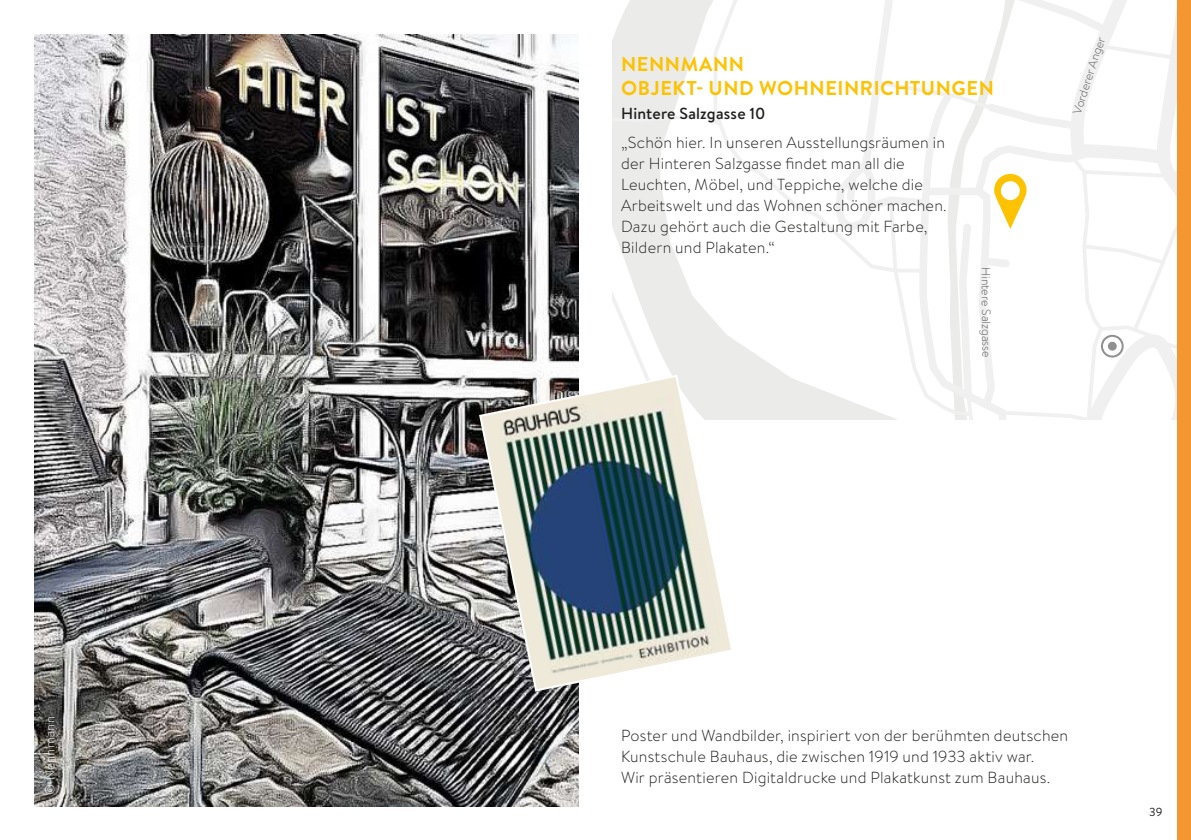
<style>
.page{position:relative;width:1191px;height:840px;background:#fff}
.page>*{position:absolute;margin:0;border:0;box-sizing:border-box;transform-origin:0 0}
.t1{font:700 20px/24px "Brandon Text";letter-spacing:.03em;color:#fdc200}
.t2{font:300 16px/21px "Brandon Text";letter-spacing:.015em;color:#1d1d1b}
.t3{font:500 16px "Brandon Text";letter-spacing:.015em;color:#1d1d1b}
.t4{font:300 13px "Brandon Text";letter-spacing:.02em;color:#fff}
.t5{font:300 12px "Brandon Text";color:#575756}
.t6{font:11.6px "Brandon Text";color:#1d1d1b}
</style>
<div class="page">
<svg style="left:612px;top:0;width:565px;height:419px"></svg>
<img style="left:34px;top:34px;width:544px;height:771px">
<img style="left:478px;top:373px;width:256px;height:319px">
<div style="left:44px;top:716px;width:14px;height:81px;background:#1d1d1b;opacity:.86"></div>
<svg style="left:994px;top:174px;width:32px;height:55px"></svg>
<svg style="left:1101px;top:334px;width:22px;height:23px"></svg>
<svg style="left:1107px;top:341px;width:9px;height:9px"></svg>
<div style="left:1177px;top:0;width:14px;height:839px;background:#f49632"></div>
<p class="t4" style="left:41px;top:794px;width:80px;rotate:-90deg">© Nennmann</p>
<p class="t1" style="left:621px;top:51px;width:374px">NENNMANN<br>OBJEKT- UND WOHNEINRICHTUNGEN</p>
<p class="t3" style="left:621px;top:102px;width:146px">Hintere Salzgasse 10</p>
<p class="t2" style="left:621px;top:131px;width:327px">„Schön hier. In unseren Ausstellungsräumen in der Hinteren Salzgasse findet man all die Leuchten, Möbel, und Teppiche, welche die Arbeitswelt und das Wohnen schöner machen.<br>Dazu gehört auch die Gestaltung mit Farbe, Bildern und Plakaten.“</p>
<p class="t5" style="left:993px;top:267px;width:92px;rotate:89deg">Hintere Salzgasse</p>
<p class="t5" style="left:1068px;top:111px;width:82px;rotate:-72deg">Vorderer Anger</p>
<p class="t2" style="left:621px;top:724px;width:449px">Poster und Wandbilder, inspiriert von der berühmten deutschen<br>Kunstschule Bauhaus, die zwischen 1919 und 1933 aktiv war.<br>Wir präsentieren Digitaldrucke und Plakatkunst zum Bauhaus.</p>
<p class="t6" style="left:1149px;top:803px;width:15px">39</p>
</div>
